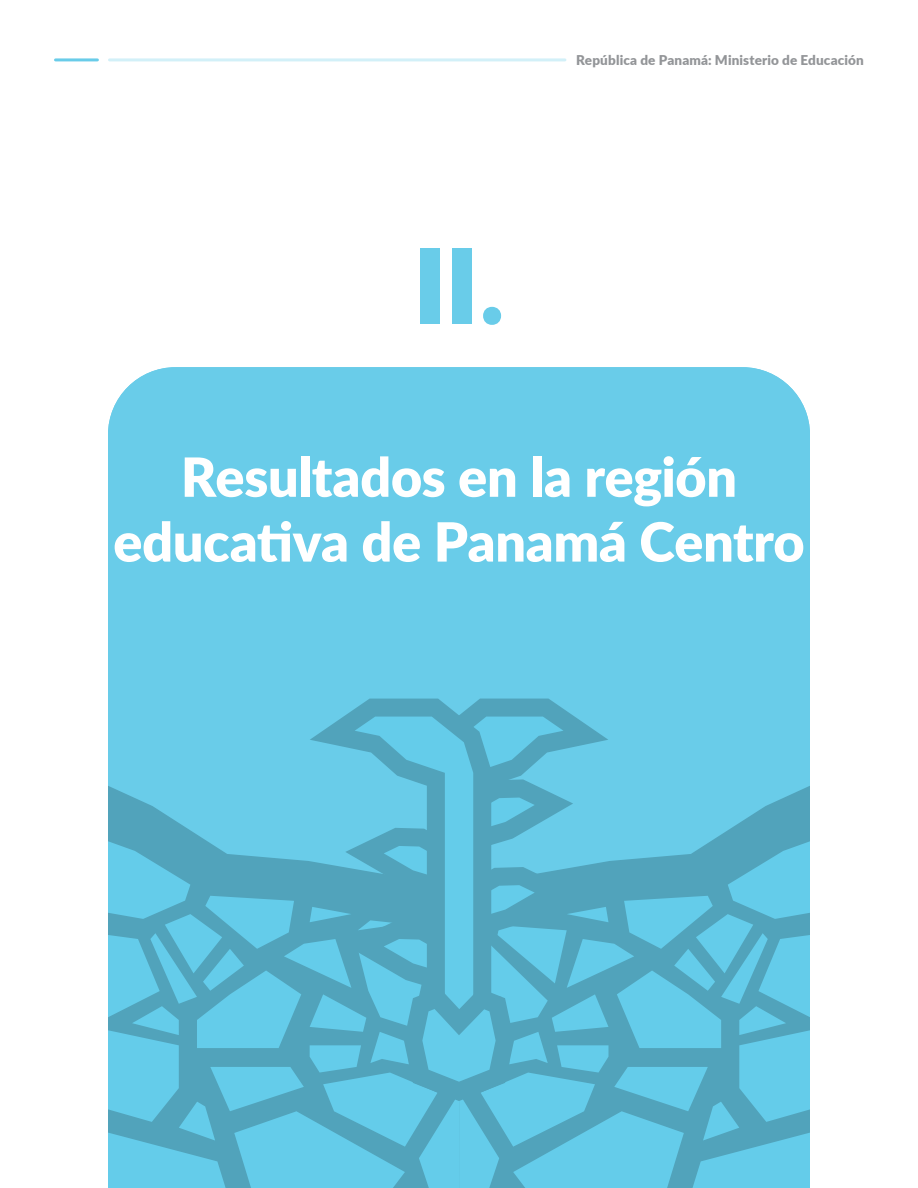
<style>
.page{position:relative;width:918px;height:1188px;background:#fff}
.page>*{position:absolute;margin:0;border:0;box-sizing:border-box;transform-origin:0 0}
.t1{font:108px "Trueno Bd";color:#69cce9}
.Capítulos{font:900 54px/64.8px "Lato";letter-spacing:-.005em;color:#fff;text-align:center}
.t2{font:900 13.5px "Lato";letter-spacing:.01em;color:#939598}
</style>
<div class="page">
<hr style="left:110px;top:58px;width:455px;height:3px;background:#d2f0f8">
<hr style="left:56px;top:58px;width:41px;height:3px;background:#69cce9">
<div style="left:108px;top:367px;width:702px;height:332px;background:#69cce9"></div>
<svg style="left:108px;top:699px;width:702px;height:489px;background:#5dbcd7"></svg>
<p class="t1" style="left:413px;top:219px;width:94px">II.</p>
<p class="t2" style="left:576px;top:50px;width:289px">República de Panamá: Ministerio de Educación</p>
<p class="Capítulos" style="left:113px;top:442px;width:693px">Resultados en la región educativa de Panamá Centro</p>
</div>
